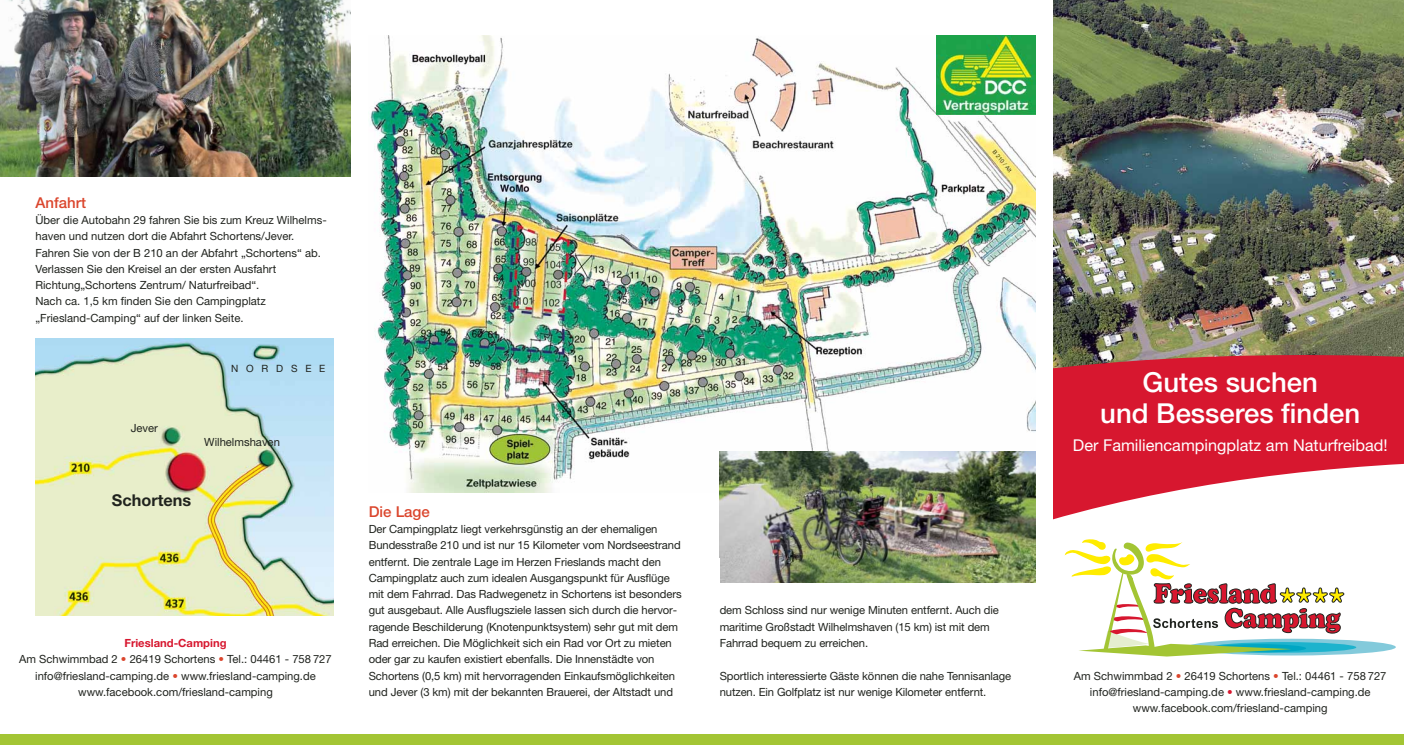
<style>
.page{position:relative;width:1404px;height:745px;background:#fff}
.page>*{position:absolute;margin:0;border:0;box-sizing:border-box;transform-origin:0 0}
.t1{font:500 27.5px/31.2px "Helvetica Neue";color:#fff;text-align:center}
.t2{font:16.25px "Helvetica Neue";color:#fff}
.t3{font:700 16.25px "Helvetica Neue";color:#20231e}
.t4{font:500 15px "Helvetica Neue";color:#db462d}
.t5{font:11.25px/16.2px "Helvetica Neue";letter-spacing:-.01em;color:#20231e}
.t6{font:10px "Helvetica Neue";letter-spacing:.78em;color:#20231e}
.s1{font-weight:700;color:#d7172f}
.s2{color:#db462d}
.s3{color:#d7172f}
</style>
<div class="page">
<img style="left:370px;top:35px;width:665px;height:457px">
<div style="left:1187px;top:638px;width:208px;height:17px;background:#83cadb;border-radius:50%"></div>
<svg style="left:1210px;top:641px;width:145px;height:11px"></svg>
<svg style="left:1064px;top:539px;width:280px;height:117px"></svg>
<img style="left:1053px;top:0;width:350px;height:355px">
<svg style="left:1053px;top:355px;width:350px;height:165px;fill:#d7172f"></svg>
<div style="left:0;top:733px;width:1403px;height:11px;background:#a3c534"></div>
<img style="left:935px;top:35px;width:100px;height:80px">
<img style="left:35px;top:338px;width:298px;height:276px">
<img style="left:719px;top:451px;width:316px;height:131px">
<img style="left:0;top:0;width:351px;height:177px">
<h3 class="t4" style="left:35px;top:197px;width:52px">Anfahrt</h3>
<p class="t5" style="left:35px;top:213px;width:293px">Über die Autobahn 29 fahren Sie bis zum Kreuz Wilhelms&shy;haven und nutzen dort die Abfahrt Schortens/Jever.<br>Fahren Sie von der B 210 an der Abfahrt „Schortens“ ab.<br>Verlassen Sie den Kreisel an der ersten Ausfahrt Richtung„Schortens Zentrum/ Naturfreibad“.<br>Nach ca. 1,5 km finden Sie den Campingplatz „Friesland-Camping“ auf der linken Seite.</p>
<p class="t6" style="left:231px;top:364px;width:96px">NORDSEE</p>
<p class="t5" style="left:131px;top:421px;width:29px">Jever</p>
<p class="t5" style="left:204px;top:435px;width:77px">Wilhelmshaven</p>
<h2 class="t3" style="left:112px;top:493px;width:81px">Schortens</h2>
<p class="t5" style="left:19px;top:635px;width:314px;text-align:center"><span class="s1">Friesland-Camping<br></span>Am Schwimmbad 2 <span class="s2">•</span> 26419 Schortens <span class="s2">•</span> Tel.: 04461 - 758 727 info@friesland-camping.de <span class="s2">•</span> www.friesland-camping.de www.facebook.com/friesland-camping</p>
<h3 class="t4" style="left:369px;top:506px;width:63px">Die Lage</h3>
<p class="t5" style="left:369px;top:521px;width:314px">Der Campingplatz liegt verkehrsgünstig an der ehemaligen Bundesstraße 210 und ist nur 15 Kilometer vom Nordseestrand entfernt. Die zentrale Lage im Herzen Frieslands macht den Campingplatz auch zum idealen Ausgangspunkt für Ausflüge mit dem Fahrrad. Das Radwegenetz in Schortens ist besonders gut ausgebaut. Alle Ausflugsziele lassen sich durch die hervor&shy;ragende Beschilderung (Knotenpunktsystem) sehr gut mit dem Rad erreichen. Die Möglichkeit sich ein Rad vor Ort zu mieten oder gar zu kaufen existiert ebenfalls. Die Innenstädte von Schortens (0,5 km) mit hervorragenden Einkaufsmöglichkeiten und Jever (3 km) mit der bekannten Brauerei, der Altstadt und</p>
<p class="t5" style="left:719px;top:603px;width:281px">dem Schloss sind nur wenige Minuten entfernt. Auch die maritime Großstadt Wilhelmshaven (15 km) ist mit dem<br>Fahrrad bequem zu erreichen.</p>
<p class="t5" style="left:719px;top:668px;width:293px">Sportlich interessierte Gäste können die nahe Tennisanlage nutzen. Ein Golfplatz ist nur we nige Kilometer entfernt.</p>
<h1 class="t1" style="left:1100px;top:369px;width:261px">Gutes suchen<br>und Besseres finden</h1>
<h2 class="t2" style="left:1072px;top:439px;width:316px">Der Familiencampingplatz am Naturfreibad!</h2>
<p class="t5" style="left:1073px;top:668px;width:314px;text-align:center">Am Schwimmbad 2 <span class="s2">•</span> 26419 Schortens <span class="s2">•</span> Tel.: 04461 - 758 727 info@friesland-camping.de <span class="s3">•</span> www.friesland-camping.de www.facebook.com/friesland-camping</p>
</div>
